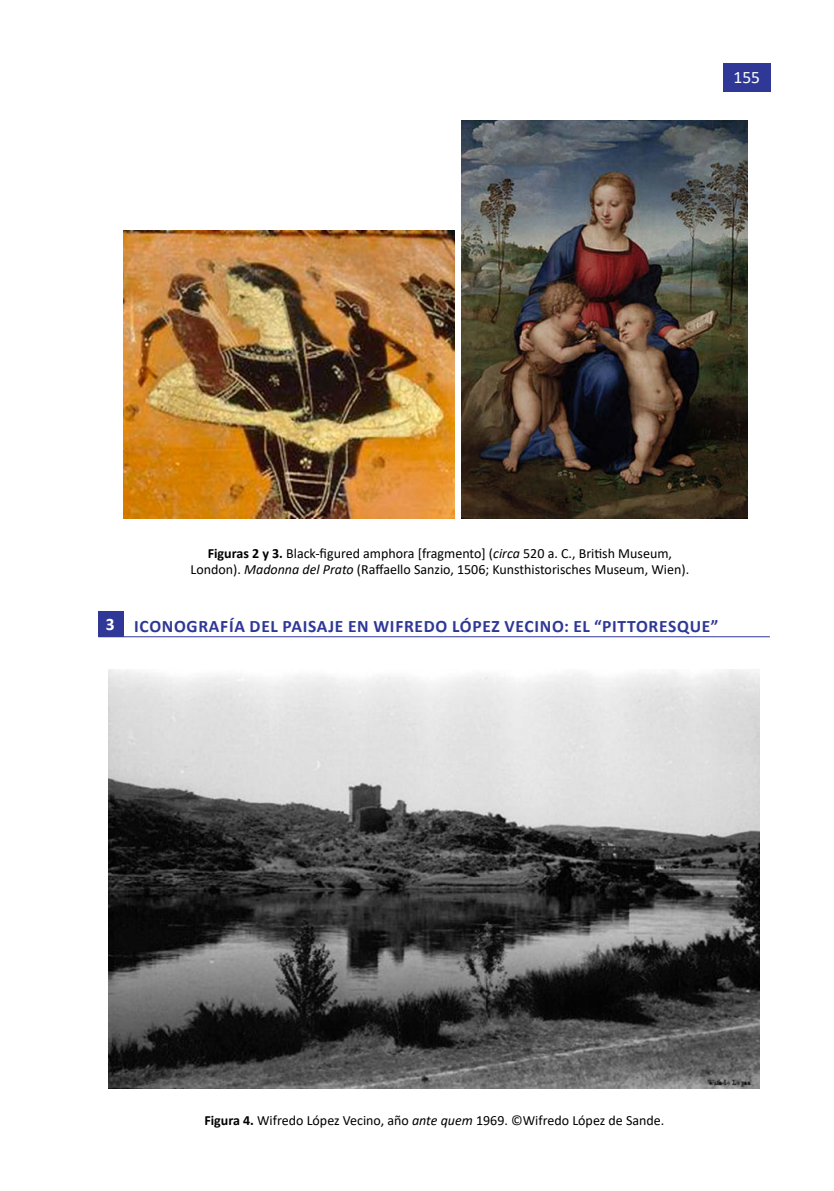
<style>
.page{position:relative;width:834px;height:1191px;background:#fff}
.page>*{position:absolute;margin:0;border:0;box-sizing:border-box;transform-origin:0 0}
.t1{font:700 17.5px "Calibri";letter-spacing:.04em;color:#2f3896}
.t2{font:17.5px "Calibri";color:#fff}
.t3{font:14px/16.8px "Calibri";color:#000;text-align:center}
.s1{font-weight:700}
.s2{font-style:italic}
.s3{color:#fff}
</style>
<div class="page">
<div style="left:723px;top:63px;width:47px;height:29px;background:#2f3896"></div>
<img style="left:123px;top:230px;width:331px;height:288px">
<img style="left:461px;top:121px;width:286px;height:397px">
<div style="left:99px;top:611px;width:25px;height:26px;background:#2f3896"></div>
<hr style="left:99px;top:636px;width:670px;height:1px;background:#2f3896">
<img style="left:109px;top:670px;width:650px;height:418px">
<p class="t2" style="left:733px;top:65px;width:28px">155</p>
<p class="t3" style="left:190px;top:544px;width:500px"><span class="s1">Figuras 2 y 3.</span> Black-figured amphora [fragmento] (<span class="s2">circa</span> 520 a. C., British Museum,<br>London). <span class="s2">Madonna del Prato</span> (Raffaello Sanzio, 1506; Kunsthistorisches Museum, Wien).</p>
<p class="t1" style="left:106px;top:614px;width:614px"><span class="s3">3</span> ICONOGRAFÍA DEL PAISAJE EN WIFREDO LÓPEZ VECINO: EL “PITTORESQUE”</p>
<p class="t3" style="left:204px;top:1111px;width:461px"><span class="s1">Figura 4.</span> Wifredo López Vecino, año <span class="s2">ante quem</span> 1969. ©Wifredo López de Sande.</p>
</div>
